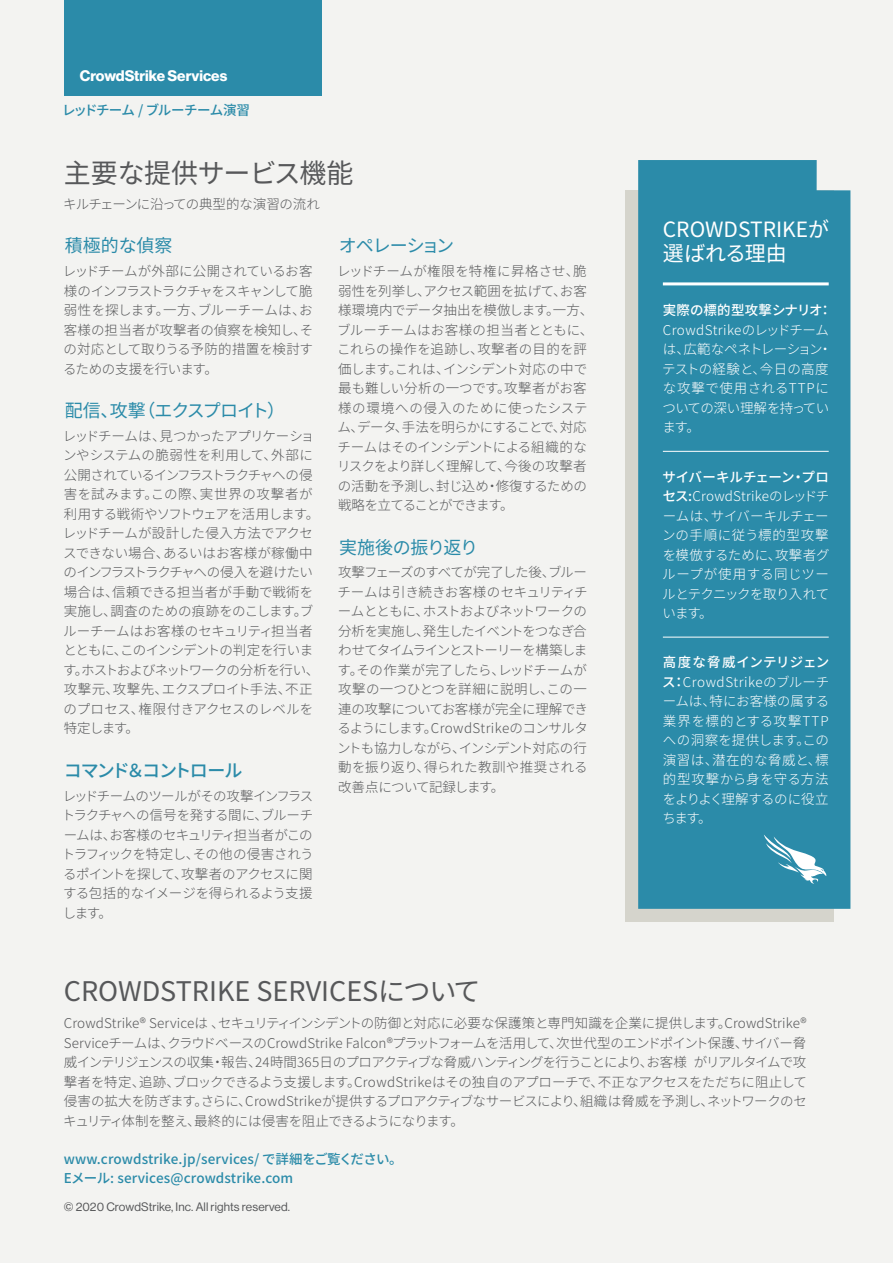
<style>
.page{position:relative;width:893px;height:1263px;background:#f3f3f1}
.page>*{position:absolute;margin:0;border:0;box-sizing:border-box;transform-origin:0 0}
.t1{font:27px "Noto Sans JP";color:#57585a}
.t2{font:27px "Noto Sans JP";letter-spacing:-.02em;color:#57585a}
.t3{font:21px/24px "Noto Sans JP";color:#fff}
.t4{font:18px "Noto Sans JP";letter-spacing:-.045em;color:#2b8ba9}
.t5{font:500 18px "Noto Sans JP";letter-spacing:-.075em;color:#2b8ba9}
.t6{font:18px "Noto Sans JP";letter-spacing:-.02em;color:#2b8ba9}
.t7{font:700 15px "Haas Grot Disp 75";color:#fff}
.t8{font:300 13.5px/19.5px "Noto Sans JP";letter-spacing:-.025em;color:#57585a;text-align:justify}
.t9{font:300 13.5px/19.5px "Noto Sans JP";letter-spacing:.005em;color:#fff;text-align:justify}
.t10{font:500 13.5px/19.5px "Noto Sans JP";letter-spacing:.005em;color:#2b8ba9}
.t11{font:500 13.5px "Noto Sans JP";letter-spacing:-.055em;color:#2b8ba9}
.t12{font:500 13.5px "Noto Sans JP";letter-spacing:.005em;color:#fff}
.t13{font:12px "Haas Grot Disp 55 Roman";letter-spacing:.01em;color:#57585a}
.s1{font-weight:500}
</style>
<div class="page">
<div style="left:625px;top:190px;width:209px;height:731px;background:#d5d4cc"></div>
<div style="left:638px;top:160px;width:212px;height:749px;background:#2b8ba9"></div>
<svg style="left:764px;top:834px;width:63px;height:50px"></svg>
<div style="left:64px;top:0;width:258px;height:95px;background:#2b8ba9"></div>
<hr style="left:663px;top:282px;width:166px;height:3px;background:#fff">
<hr style="left:663px;top:451px;width:166px;height:1px;background:#fff">
<hr style="left:663px;top:637px;width:166px;height:1px;background:#fff">
<p class="t7" style="left:80px;top:67px;width:149px">CrowdStrike Services</p>
<p class="t11" style="left:62px;top:103px;width:190px">レッドチーム / ブルーチーム演習</p>
<h1 class="t2" style="left:64px;top:158px;width:291px">主要な提供サービス機能</h1>
<p class="t8" style="left:63px;top:195px;width:258px">キルチェーンに沿っての典型的な演習の流れ</p>
<h3 class="t4" style="left:65px;top:236px;width:109px">積極的な偵察</h3>
<p class="t8" style="left:63px;top:262px;width:252px">レッドチームが外部に公開されているお客様のインフラストラクチャをスキャンして脆弱性を探します。一方、ブルーチームは、お客様の担当者が攻撃者の偵察を検知し、その対応として取りうる予防的措置を検討するための支援を行います。</p>
<h3 class="t4" style="left:65px;top:400px;width:222px">配信、攻撃（エクスプロイト）</h3>
<p class="t8" style="left:63px;top:427px;width:258px;text-align:left">レッドチームは、見つかったアプリケーションやシステムの脆弱性を利用して、外部に公開されているインフラストラクチャへの侵害を試みます。この際、実世界の攻撃者が利用する戦術やソフトウェアを活用します。レッドチームが設計した侵入方法でアクセスできない場合、あるいはお客様が稼働中のインフラストラクチャへの侵入を避けたい場合は、信頼できる担当者が手動で戦術を実施し、調査のための痕跡をのこします。ブルーチームはお客様のセキュリティ担当者とともに、このインシデントの判定を行います。ホストおよびネットワークの分析を行い、攻撃元、攻撃先、エクスプロイト手法、不正のプロセス、権限付きアクセスのレベルを特定します。</p>
<h3 class="t5" style="left:64px;top:760px;width:180px">コマンド＆コントロール</h3>
<p class="t8" style="left:62px;top:786px;width:254px">レッドチームのツールがその攻撃インフラストラクチャへの信号を発する間に、ブルーチームは、お客様のセキュリティ担当者がこのトラフィックを特定し、その他の侵害されうるポイントを探して、攻撃者のアクセスに関する包括的なイメージを得られるよう支援します。</p>
<h3 class="t4" style="left:339px;top:236px;width:117px">オペレーション</h3>
<p class="t8" style="left:337px;top:262px;width:258px;text-align:left">レッドチームが権限を特権に昇格させ、脆弱性を列挙し、アクセス範囲を拡げて、お客様環境内でデータ抽出を模倣します。一方、ブルーチームはお客様の担当者とともに、これらの操作を追跡し、攻撃者の目的を評価します。これは、インシデント対応の中で最も難しい分析の一つです。攻撃者がお客様の環境への侵入のために使ったシステム、データ、手法を明らかにすることで、対応チームはそのインシデントによる組織的なリスクをより詳しく理解して、今後の攻撃者の活動を予測し、封じ込め・修復するための戦略を立てることができます。</p>
<h3 class="t6" style="left:339px;top:537px;width:141px">実施後の振り返り</h3>
<p class="t8" style="left:337px;top:563px;width:252px">攻撃フェーズのすべてが完了した後、ブルーチームは引き続きお客様のセキュリティチームとともに、ホストおよびネットワークの分析を実施し、発生したイベントをつなぎ合わせてタイムラインとストーリーを構築します。その作業が完了したら、レッドチームが攻撃の一つひとつを詳細に説明し、この一連の攻撃についてお客様が完全に理解できるようにします。CrowdStrikeのコンサルタントも協力しながら、インシデント対応の行動を振り返り、得られた教訓や推奨される改善点について記録します。</p>
<h1 class="t1" style="left:64px;top:976px;width:418px">CROWDSTRIKE SERVICESについて</h1>
<h2 class="t3" style="left:663px;top:218px;width:168px">CROWDSTRIKEが選ばれる理由</h2>
<p class="t12" style="left:663px;top:303px;width:171px">実際の標的型攻撃シナリオ：</p>
<p class="t9" style="left:662px;top:320px;width:171px;text-align:left">CrowdStrikeのレッドチームは、広範なペネトレーション・テストの経験と、今日の高度な攻撃で使用されるTTPについての深い理解を持っています。</p>
<p class="t9" style="left:662px;top:467px;width:169px"><span class="s1">サイバーキルチェーン・プロセス:</span>CrowdStrikeのレッドチームは、サイバーキルチェーンの手順に従う標的型攻撃を模倣するために、攻撃者グループが使用する同じツールとテクニックを取り入れています。</p>
<p class="t9" style="left:662px;top:653px;width:169px"><span class="s1">高度な脅威インテリジェンス：</span>CrowdStrikeのブルーチームは、特にお客様の属する業界を標的とする攻撃TTPへの洞察を提供します。この演習は、潜在的な脅威と、標的型攻撃から身を守る方法をよりよく理解するのに役立ちます。</p>
<p class="t8" style="left:63px;top:1014px;width:745px">CrowdStrike® Serviceは 、セキュリティインシデントの防御と対応に必要な保護策と専門知識を企業に提供します。CrowdStrike® Serviceチームは、クラウドベースのCrowdStrike Falcon®プラットフォームを活用して、次世代型のエンドポイント保護、サイバー脅威インテリジェンスの収集・報告、24時間365日のプロアクティブな脅威ハンティングを行うことにより、お客様 がリアルタイムで攻撃者を特定、追跡、ブロックできるよう支援します。CrowdStrikeはその独自のアプローチで、不正なアクセスをただちに阻止して侵害の拡大を防ぎます。さらに、CrowdStrikeが提供するプロアクティブなサービスにより、組織は脅威を予測し、ネットワークのセキュリティ体制を整え、最終的には侵害を阻止できるようになります。</p>
<p class="t10" style="left:64px;top:1149px;width:341px">www.crowdstrike.jp/services/ で詳細をご覧ください。<br>Eメール: services@crowdstrike.com</p>
<p class="t13" style="left:64px;top:1200px;width:228px">© 2020 CrowdStrike, Inc. All rights reserved.</p>
</div>
